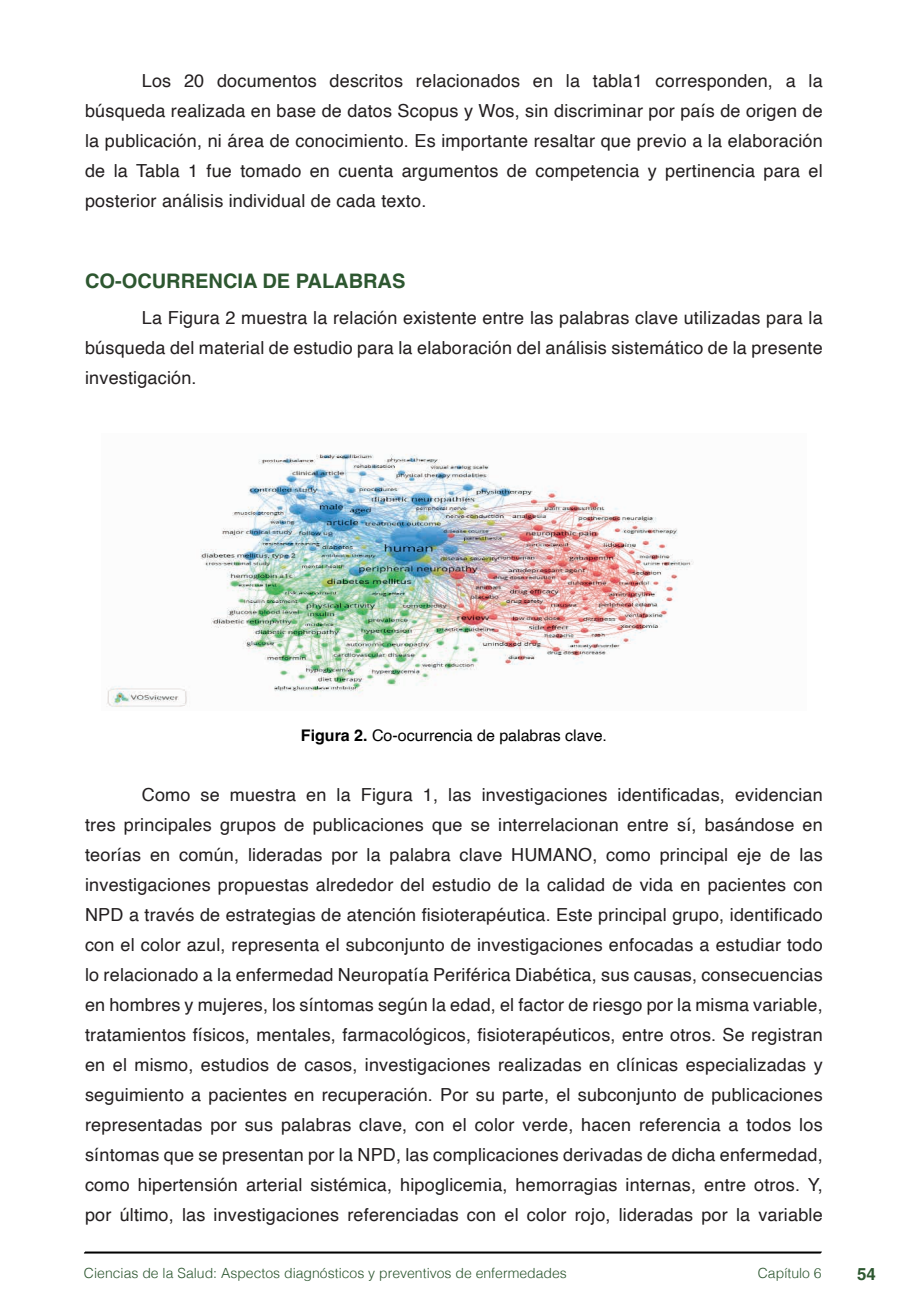
<style>
.page{position:relative;width:908px;height:1304px;background:#fff}
.page>*{position:absolute;margin:0;border:0;box-sizing:border-box;transform-origin:0 0}
.t1{font:700 20px "Helvetica";color:#2d5730}
.t2{font:18px/30px "Helvetica";letter-spacing:.01em;color:#231f20;text-align:justify}
.t3{font:700 16.8px "Helvetica";color:#2d5730}
.t4{font:16px "Helvetica";color:#000}
.t5{font:300 14px "Helvetica";color:#2d5730}
.s1{font-weight:700}
</style>
<div class="page">
<svg style="left:84px;top:1251px;width:737px;height:3px"></svg>
<img style="left:107px;top:454px;width:587px;height:253px">
<p class="t2" style="left:85px;top:66px;width:738px;text-indent:57px">Los 20 documentos descritos relacionados en la tabla1 corresponden, a la búsqueda realizada en base de datos Scopus y Wos, sin discriminar por país de origen de la publicación, ni área de conocimiento. Es importante resaltar que previo a la elaboración de la Tabla 1 fue tomado en cuenta argumentos de competencia y pertinencia para el posterior análisis individual de cada texto.</p>
<p class="t1" style="left:85px;top:269px;width:322px">CO-OCURRENCIA DE PALABRAS</p>
<p class="t2" style="left:85px;top:303px;width:738px;text-indent:57px">La Figura 2 muestra la relación existente entre las palabras clave utilizadas para la búsqueda del material de estudio para la elaboración del análisis sistemático de la presente investigación.</p>
<p class="t4" style="left:301px;top:723px;width:307px"><span class="s1">Figura 2.</span> Co-ocurrencia de palabras clave.</p>
<p class="t2" style="left:85px;top:780px;width:738px;text-indent:57px">Como se muestra en la Figura 1, las investigaciones identificadas, evidencian tres principales grupos de publicaciones que se interrelacionan entre sí, basándose en teorías en común, lideradas por la palabra clave HUMANO, como principal eje de las investigaciones propuestas alrededor del estudio de la calidad de vida en pacientes con NPD a través de estrategias de atención fisioterapéutica. Este principal grupo, identificado con el color azul, representa el subconjunto de investigaciones enfocadas a estudiar todo lo relacionado a la enfermedad Neuropatía Periférica Diabética, sus causas, consecuencias en hombres y mujeres, los síntomas según la edad, el factor de riesgo por la misma variable, tratamientos físicos, mentales, farmacológicos, fisioterapéuticos, entre otros. Se registran en el mismo, estudios de casos, investigaciones realizadas en clínicas especializadas y seguimiento a pacientes en recuperación. Por su parte, el subconjunto de publicaciones representadas por sus palabras clave, con el color verde, hacen referencia a todos los síntomas que se presentan por la NPD, las complicaciones derivadas de dicha enfermedad, como hipertensión arterial sistémica, hipoglicemia, hemorragias internas, entre otros. Y, por último, las investigaciones referenciadas con el color rojo, lideradas por la variable</p>
<p class="t5" style="left:84px;top:1261px;width:484px">Ciencias de la Salud: Aspectos diagnósticos y preventivos de enfermedades</p>
<p class="t5" style="left:757px;top:1261px;width:65px">Capítulo 6</p>
<p class="t3" style="left:856px;top:1264px;width:20px">54</p>
</div>
